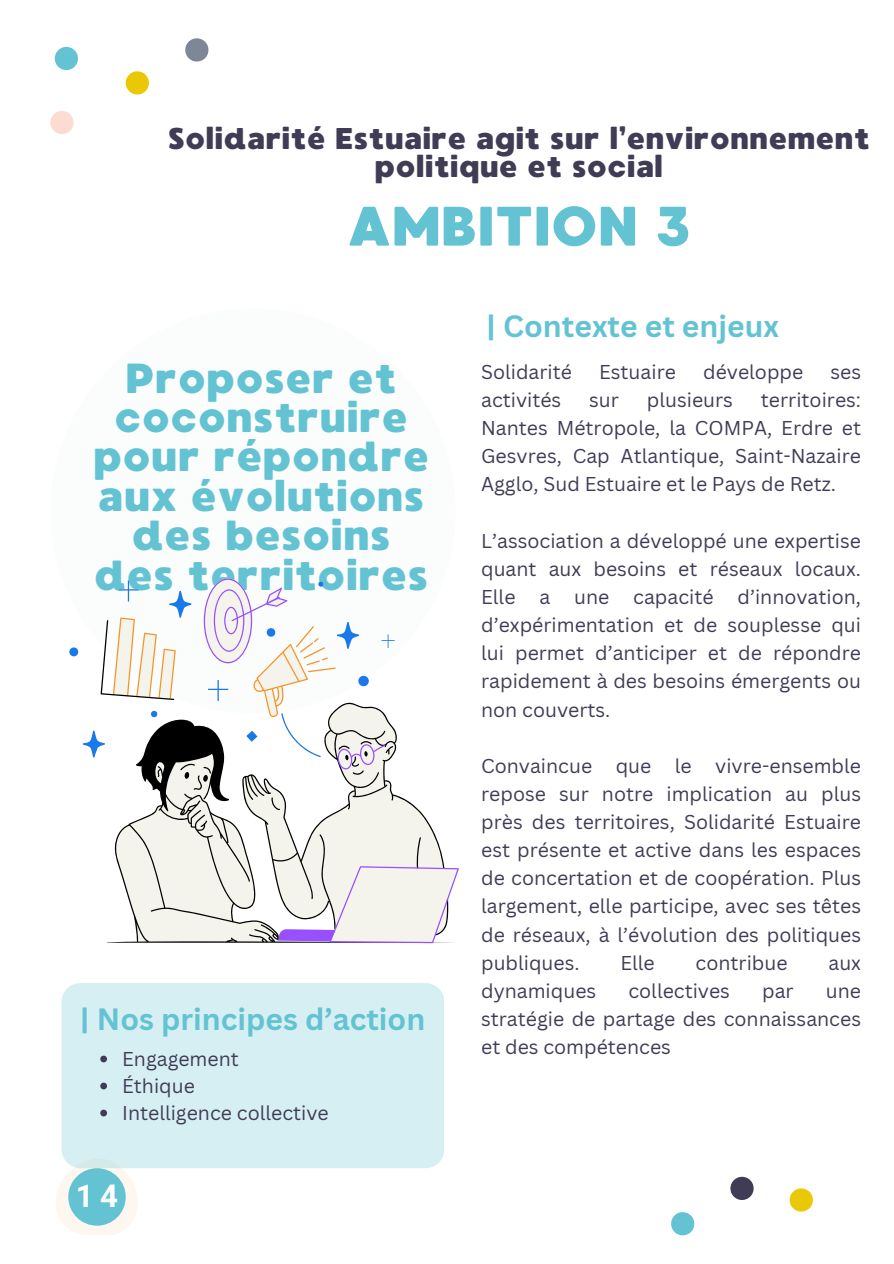
<style>
.page{position:relative;width:894px;height:1264px;background:#fff}
.page>*{position:absolute;margin:0;border:0;box-sizing:border-box;transform-origin:0 0}
.t1{font:55.5px "MADE Waffle Soft";color:#64c3d2}
.t2{font:42px/39.3px "MADE Waffle Soft";color:#64c3d2;text-align:center}
.t3{font:700 31.2px "Roboto";color:#fff}
.t4{font:30px/28.2px "MADE Waffle Soft";color:#413c55;text-align:center}
.t5{font:700 30px "Canva Sans";color:#64c3d2}
.t6{font:19.5px/28.2px "Canva Sans";color:#413c55;text-align:justify}
</style>
<div class="page">
<svg style="left:56px;top:1168px;width:81px;height:67px"></svg>
<div style="left:68px;top:1168px;width:58px;height:57px;background:#64c3d2;border-radius:50%"></div>
<svg style="left:55px;top:47px;width:23px;height:23px"></svg>
<svg style="left:126px;top:71px;width:23px;height:23px"></svg>
<svg style="left:50px;top:111px;width:24px;height:23px"></svg>
<svg style="left:789px;top:1188px;width:23px;height:23px"></svg>
<svg style="left:671px;top:1212px;width:23px;height:23px"></svg>
<svg style="left:730px;top:1176px;width:23px;height:23px"></svg>
<svg style="left:185px;top:38px;width:23px;height:23px"></svg>
<div style="left:61px;top:983px;width:383px;height:185px;background:#d5eff3"></div>
<div style="left:50px;top:308px;width:405px;height:405px;background:#fbfcfc;border-radius:50%"></div>
<svg style="left:100px;top:1055px;width:7px;height:7px"></svg>
<svg style="left:100px;top:1082px;width:7px;height:7px"></svg>
<svg style="left:100px;top:1109px;width:7px;height:7px"></svg>
<div style="left:69px;top:647px;width:9px;height:9px;background:#1979eb;border-radius:50%"></div>
<svg style="left:82px;top:578px;width:377px;height:365px"></svg>
<p class="t4" style="left:168px;top:125px;width:703px">Solidarité Estuaire agit sur l’environnement politique et social</p>
<p class="t1" style="left:346px;top:193px;width:346px">AMBITION 3</p>
<h1 class="t2" style="left:93px;top:359px;width:338px">Proposer et coconstruire pour répondre aux évolutions des besoins des territoires</h1>
<h2 class="t5" style="left:80px;top:997px;width:347px">| Nos principes d’action</h2>
<p class="t6" style="left:122px;top:1044px;width:118px">Engagement</p>
<h3 class="t6" style="left:122px;top:1071px;width:74px">Éthique</h3>
<p class="t6" style="left:122px;top:1098px;width:208px">Intelligence collective</p>
<p class="t3" style="left:76px;top:1178px;width:43px">14</p>
<p class="t5" style="left:486px;top:305px;width:294px">| Contexte et enjeux</p>
<p class="t6" style="left:481px;top:357px;width:92px">Solidarité</p>
<p class="t6" style="left:599px;top:357px;width:78px">Estuaire</p>
<p class="t6" style="left:703px;top:357px;width:102px">développe</p>
<p class="t6" style="left:830px;top:357px;width:32px">ses</p>
<p class="t6" style="left:481px;top:385px;width:82px">activités</p>
<p class="t6" style="left:589px;top:385px;width:31px">sur</p>
<p class="t6" style="left:646px;top:385px;width:88px">plusieurs</p>
<p class="t6" style="left:481px;top:385px;width:381px;text-indent:280px">territoires:<br>Nantes Métropole, la COMPA, Erdre et Gesvres, Cap Atlantique, Saint-Nazaire Agglo, Sud Estuaire et le Pays de Retz.</p>
<p class="t6" style="left:481px;top:526px;width:381px">L’association a développé une expertise quant aux besoins et réseaux locaux.<br>Elle a une capacité d’innovation, d’expérimentation et de souplesse qui lui permet d’anticiper et de répondre rapidement à des besoins émergents ou non couverts.</p>
<h3 class="t6" style="left:481px;top:751px;width:381px">Convaincue que le vivre-ensemble repose sur notre implication au plus près des territoires, Solidarité Estuaire est présente et active dans les espaces de concertation et de coopération. Plus largement, elle participe, avec ses têtes de réseaux, à l’évolution des politiques publiques.</h3>
<h3 class="t6" style="left:620px;top:948px;width:36px">Elle</h3>
<h3 class="t6" style="left:695px;top:948px;width:93px">contribue</h3>
<h3 class="t6" style="left:828px;top:948px;width:34px">aux</h3>
<h3 class="t6" style="left:481px;top:976px;width:117px">dynamiques</h3>
<h3 class="t6" style="left:628px;top:976px;width:103px">collectives</h3>
<h3 class="t6" style="left:762px;top:976px;width:33px">par</h3>
<h3 class="t6" style="left:481px;top:976px;width:381px;text-indent:344px">une stratégie de partage des connaissances et des compétences</h3>
</div>
